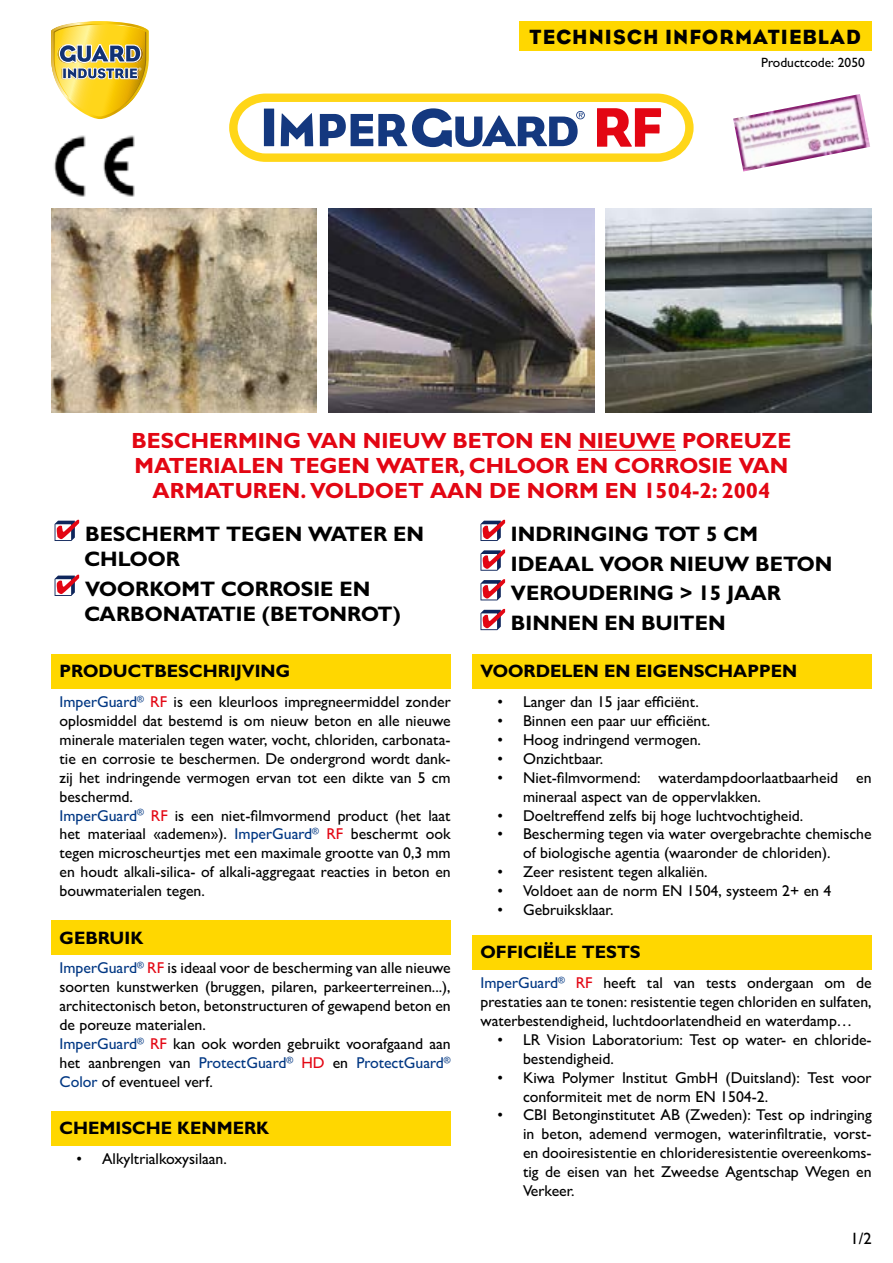
<style>
.page{position:relative;width:893px;height:1263px;background:#fff}
.page>*{position:absolute;margin:0;border:0;box-sizing:border-box;transform-origin:0 0}
.t1{font:700 22.05px/25.2px "Gill Sans MT Std";color:#e30613;text-align:center}
.t2{font:700 21px/29.7px "Gill Sans MT Std";color:#000}
.t3{font:21px "Eagle";letter-spacing:.05em;color:#000}
.t4{font:700 18px "Gill Sans MT Std";color:#000}
.t5{font:500 16.5px "Gill Sans MT Std";color:#000}
.t6{font:500 15.75px/18.9px "Gill Sans MT Std";color:#000}
.t7{font:500 13.5px "Gill Sans MT Std";color:#000}
.s1{color:#003783}
.s2{color:#e30613}
</style>
<div class="page">
<div style="left:51px;top:654px;width:400px;height:34px;background:#ffd700"></div>
<div style="left:51px;top:920px;width:400px;height:34px;background:#ffd700"></div>
<div style="left:51px;top:1111px;width:400px;height:34px;background:#ffd700"></div>
<div style="left:472px;top:654px;width:400px;height:34px;background:#ffd700"></div>
<div style="left:472px;top:935px;width:400px;height:34px;background:#ffd700"></div>
<hr style="left:578px;top:450px;width:98px;height:1px;background:#e30613">
<img style="left:606px;top:208px;width:266px;height:204px">
<img style="left:51px;top:208px;width:266px;height:204px">
<img style="left:328px;top:208px;width:266px;height:204px">
<svg style="left:55px;top:520px;width:24px;height:21px"></svg>
<svg style="left:55px;top:575px;width:24px;height:21px"></svg>
<svg style="left:480px;top:520px;width:25px;height:21px"></svg>
<svg style="left:480px;top:549px;width:25px;height:22px"></svg>
<svg style="left:480px;top:579px;width:25px;height:21px"></svg>
<svg style="left:480px;top:609px;width:25px;height:21px"></svg>
<svg style="left:229px;top:94px;width:465px;height:68px"></svg>
<div style="left:519px;top:22px;width:353px;height:29px;background:#ffd700"></div>
<img style="left:733px;top:94px;width:137px;height:77px">
<img style="left:54px;top:135px;width:81px;height:62px">
<svg style="left:51px;top:21px;width:98px;height:98px"></svg>
<h2 class="t3" style="left:530px;top:25px;width:333px">TECHNISCH INFORMATIEBLAD</h2>
<p class="t7" style="left:761px;top:54px;width:105px">Productcode: 2050</p>
<h1 class="t1" style="left:131px;top:428px;width:661px">BESCHERMING VAN NIEUW BETON EN NIEUWE POREUZE<br>MATERIALEN TEGEN WATER, CHLOOR EN CORROSIE VAN<br>ARMATUREN. VOLDOET AAN DE NORM EN 1504-2: 2004</h1>
<h2 class="t2" style="left:84px;top:521px;width:341px;line-height:25.2px">BESCHERMT TEGEN WATER EN<br>CHLOOR</h2>
<h2 class="t2" style="left:84px;top:576px;width:318px;line-height:25.2px">VOORKOMT CORROSIE EN<br>CARBONATATIE (BETONROT)</h2>
<h2 class="t2" style="left:511px;top:519px;width:323px">INDRINGING TOT 5 CM<br>IDEAAL VOOR NIEUW BETON<br>VEROUDERING &gt; 15 JAAR<br>BINNEN EN BUITEN</h2>
<p class="t4" style="left:60px;top:660px;width:232px">PRODUCTBESCHRIJVING</p>
<p class="t6" style="left:60px;top:692px;width:393px"><span class="s1">ImperGuard</span><sup>®</sup> <span class="s2">RF</span> is een kleurloos impregneermiddel zonder oplosmiddel dat bestemd is om nieuw beton en alle nieuwe minerale materialen tegen water, vocht, chloriden, carbonata&shy;tie en corrosie te beschermen. De ondergrond wordt dank&shy;zij het indringende vermogen ervan tot een dikte van 5 cm beschermd.<br><span class="s1">ImperGuard</span><sup>®</sup> <span class="s2">RF</span> is een niet-filmvormend product (het laat het materiaal «ademen»). <span class="s1">ImperGuard</span><sup>®</sup> <span class="s2">RF</span> beschermt ook tegen microscheurtjes met een maximale grootte van 0,3 mm en houdt alkali-silica- of alkali-aggregaat reacties in beton en bouwmaterialen tegen.</p>
<p class="t4" style="left:60px;top:926px;width:85px">GEBRUIK</p>
<p class="t6" style="left:60px;top:958px;width:393px"><span class="s1">ImperGuard</span><sup>®</sup> <span class="s2">RF</span> is ideaal voor de bescherming van alle nieuwe soorten kunstwerken (bruggen, pilaren, parkeerterreinen...), architectonisch beton, betonstructuren of gewapend beton en de poreuze materialen.<br><span class="s1">ImperGuard</span><sup>®</sup> <span class="s2">RF</span> kan ook worden gebruikt voorafgaand aan het aanbrengen van <span class="s1">ProtectGuard</span><sup>®</sup> <span class="s2">HD</span> en <span class="s1">ProtectGuard</span><sup>® </sup><span class="s1">Color</span> of eventueel verf.</p>
<p class="t4" style="left:60px;top:1117px;width:211px">CHEMISCHE KENMERK</p>
<p class="t6" style="left:77px;top:1149px;width:152px">• Alkyltrialkoxysilaan.</p>
<p class="t4" style="left:480px;top:660px;width:318px">VOORDELEN EN EIGENSCHAPPEN</p>
<p class="t6" style="left:497px;top:692px;width:203px">• Langer dan 15 jaar efficiënt.</p>
<p class="t6" style="left:497px;top:711px;width:214px">• Binnen een paar uur efficiënt.</p>
<p class="t6" style="left:497px;top:730px;width:205px">• Hoog indringend vermogen.</p>
<p class="t6" style="left:497px;top:749px;width:107px">• Onzichtbaar.</p>
<p class="t6" style="left:523px;top:768px;width:350px;text-indent:-26px">• Niet-filmvormend: waterdampdoorlaatbaarheid en mineraal aspect van de oppervlakken.</p>
<p class="t6" style="left:497px;top:806px;width:307px">• Doeltreffend zelfs bij hoge luchtvochtigheid.</p>
<p class="t6" style="left:523px;top:824px;width:350px;text-indent:-26px">• Bescherming tegen via water overgebrachte chemische of biologische agentia (waaronder de chloriden).</p>
<p class="t6" style="left:497px;top:862px;width:212px">• Zeer resistent tegen alkaliën.</p>
<p class="t6" style="left:497px;top:881px;width:335px">• Voldoet aan de norm EN 1504, systeem 2+ en 4</p>
<p class="t6" style="left:497px;top:900px;width:117px">• Gebruiksklaar.</p>
<p class="t4" style="left:480px;top:941px;width:162px">OFFICIËLE TESTS</p>
<p class="t6" style="left:480px;top:973px;width:393px;text-align:justify"><span class="s1">ImperGuard</span><sup>®</sup> <span class="s2">RF</span> heeft tal van tests ondergaan om de prestaties aan te tonen: resistentie tegen chloriden en sulfaten, waterbestendigheid, luchtdoorlatendheid en waterdamp…</p>
<p class="t6" style="left:523px;top:1030px;width:350px;text-indent:-26px">• LR Vision Laboratorium: Test op water- en chloride&shy;bestendigheid.</p>
<p class="t6" style="left:523px;top:1068px;width:350px;text-indent:-26px">• Kiwa Polymer Institut GmbH (Duitsland): Test voor conformiteit met de norm EN 1504-2.</p>
<p class="t6" style="left:523px;top:1105px;width:350px;text-align:justify;text-indent:-26px">• CBI Betonginstitutet AB (Zweden): Test op indringing in beton, ademend vermogen, waterinfiltratie, vorst&shy;en dooiresistentie en chlorideresistentie overeenkoms&shy;tig de eisen van het Zweedse Agentschap Wegen en Verkeer.</p>
<p class="t5" style="left:851px;top:1229px;width:23px">1/2</p>
</div>
